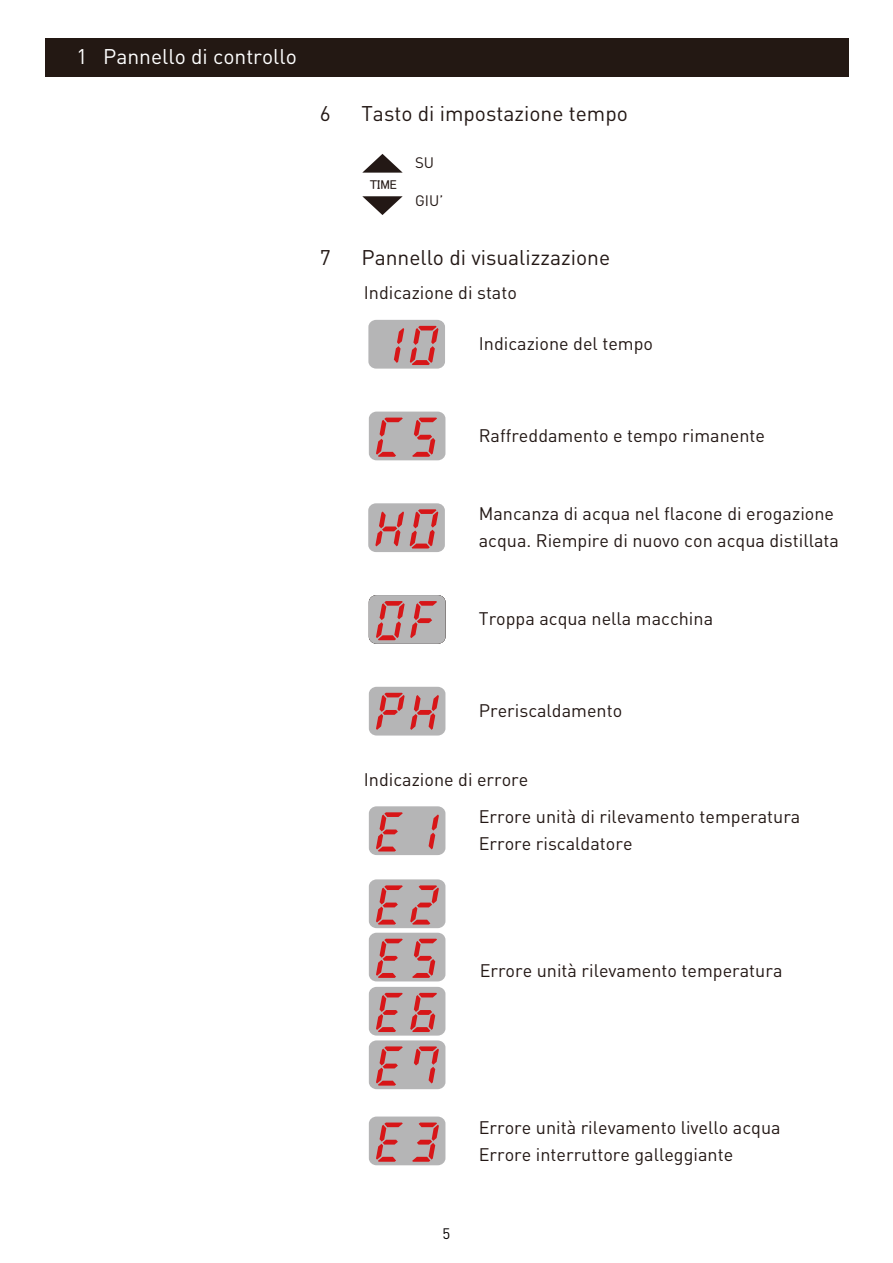
<style>
.page{position:relative;width:893px;height:1263px;background:#fff}
.page>*{position:absolute;margin:0;border:0;box-sizing:border-box;transform-origin:0 0}
.t1{font:21px "DINOT";color:#231815}
.t2{font:21px "DINOT";color:#fff}
.t3{font:18px/27px "DINOT";color:#231815}
.t4{font:15px "DINOT";color:#231815}
.t5{font:15px "DINOT";color:#040000}
.t6{font:12.9px "MS P Gothic";color:#231815}
</style>
<div class="page">
<div style="left:45px;top:38px;width:803px;height:39px;background:#231813"></div>
<div style="left:369px;top:595px;width:76px;height:49px;background:#b5b5b6;border-radius:7px"></div>
<svg style="left:376px;top:601px;width:61px;height:39px"></svg>
<div style="left:368px;top:320px;width:77px;height:49px;background:#b5b5b6;border-radius:7px"></div>
<svg style="left:394px;top:326px;width:45px;height:39px"></svg>
<div style="left:369px;top:687px;width:76px;height:48px;background:#b5b5b6;border-radius:7px"></div>
<svg style="left:376px;top:693px;width:63px;height:37px"></svg>
<div style="left:369px;top:412px;width:76px;height:48px;background:#b5b5b6;border-radius:7px"></div>
<svg style="left:376px;top:418px;width:27px;height:39px"></svg>
<svg style="left:412px;top:418px;width:25px;height:39px"></svg>
<div style="left:368px;top:503px;width:77px;height:49px;background:#b5b5b6;border-radius:7px"></div>
<svg style="left:375px;top:511px;width:29px;height:35px"></svg>
<svg style="left:410px;top:509px;width:28px;height:39px"></svg>
<svg style="left:362px;top:154px;width:41px;height:19px"></svg>
<svg style="left:362px;top:196px;width:41px;height:19px"></svg>
<div style="left:369px;top:806px;width:76px;height:49px;background:#b5b5b6;border-radius:7px"></div>
<svg style="left:376px;top:812px;width:27px;height:39px"></svg>
<svg style="left:429px;top:814px;width:10px;height:35px"></svg>
<div style="left:369px;top:1116px;width:76px;height:49px;background:#b5b5b6;border-radius:7px"></div>
<svg style="left:376px;top:1122px;width:27px;height:40px"></svg>
<svg style="left:412px;top:1122px;width:27px;height:40px"></svg>
<div style="left:369px;top:879px;width:76px;height:49px;background:#b5b5b6;border-radius:7px"></div>
<svg style="left:376px;top:885px;width:27px;height:39px"></svg>
<svg style="left:410px;top:885px;width:29px;height:39px"></svg>
<div style="left:369px;top:987px;width:76px;height:48px;background:#b5b5b6;border-radius:7px"></div>
<svg style="left:376px;top:993px;width:27px;height:39px"></svg>
<svg style="left:410px;top:993px;width:27px;height:39px"></svg>
<div style="left:369px;top:933px;width:76px;height:48px;background:#b5b5b6;border-radius:7px"></div>
<svg style="left:376px;top:939px;width:27px;height:39px"></svg>
<svg style="left:412px;top:939px;width:25px;height:39px"></svg>
<div style="left:369px;top:1040px;width:76px;height:49px;background:#b5b5b6;border-radius:7px"></div>
<svg style="left:376px;top:1046px;width:27px;height:39px"></svg>
<svg style="left:414px;top:1046px;width:25px;height:37px"></svg>
<p class="t2" style="left:77px;top:41px;width:222px">1 Pannello di controllo</p>
<p class="t1" style="left:320px;top:97px;width:12px">6</p>
<p class="t1" style="left:361px;top:97px;width:268px">Tasto di impostazione tempo</p>
<p class="t6" style="left:370px;top:178px;width:29px">TIME</p>
<p class="t4" style="left:415px;top:151px;width:21px">SU</p>
<p class="t4" style="left:415px;top:189px;width:30px">GIU’</p>
<p class="t1" style="left:320px;top:241px;width:12px">7</p>
<p class="t1" style="left:361px;top:241px;width:250px">Pannello di visualizzazione</p>
<p class="t3" style="left:364px;top:278px;width:155px">Indicazione di stato</p>
<p class="t3" style="left:479px;top:328px;width:176px">Indicazione del tempo</p>
<p class="t3" style="left:479px;top:420px;width:288px">Raffreddamento e tempo rimanente</p>
<p class="t3" style="left:479px;top:498px;width:362px">Mancanza di acqua nel flacone di erogazione acqua. Riempire di nuovo con acqua distillata</p>
<p class="t3" style="left:479px;top:603px;width:236px">Troppa acqua nella macchina</p>
<p class="t3" style="left:479px;top:695px;width:145px">Preriscaldamento</p>
<p class="t3" style="left:364px;top:764px;width:166px">Indicazione di errore</p>
<p class="t3" style="left:479px;top:802px;width:323px">Errore unità di rilevamento temperatura<br>Errore riscaldatore</p>
<p class="t3" style="left:480px;top:955px;width:304px">Errore unità rilevamento temperatura</p>
<p class="t5" style="left:443px;top:1222px;width:9px">5</p>
<p class="t3" style="left:479px;top:1112px;width:303px">Errore unità rilevamento livello acqua<br>Errore interruttore galleggiante</p>
</div>
